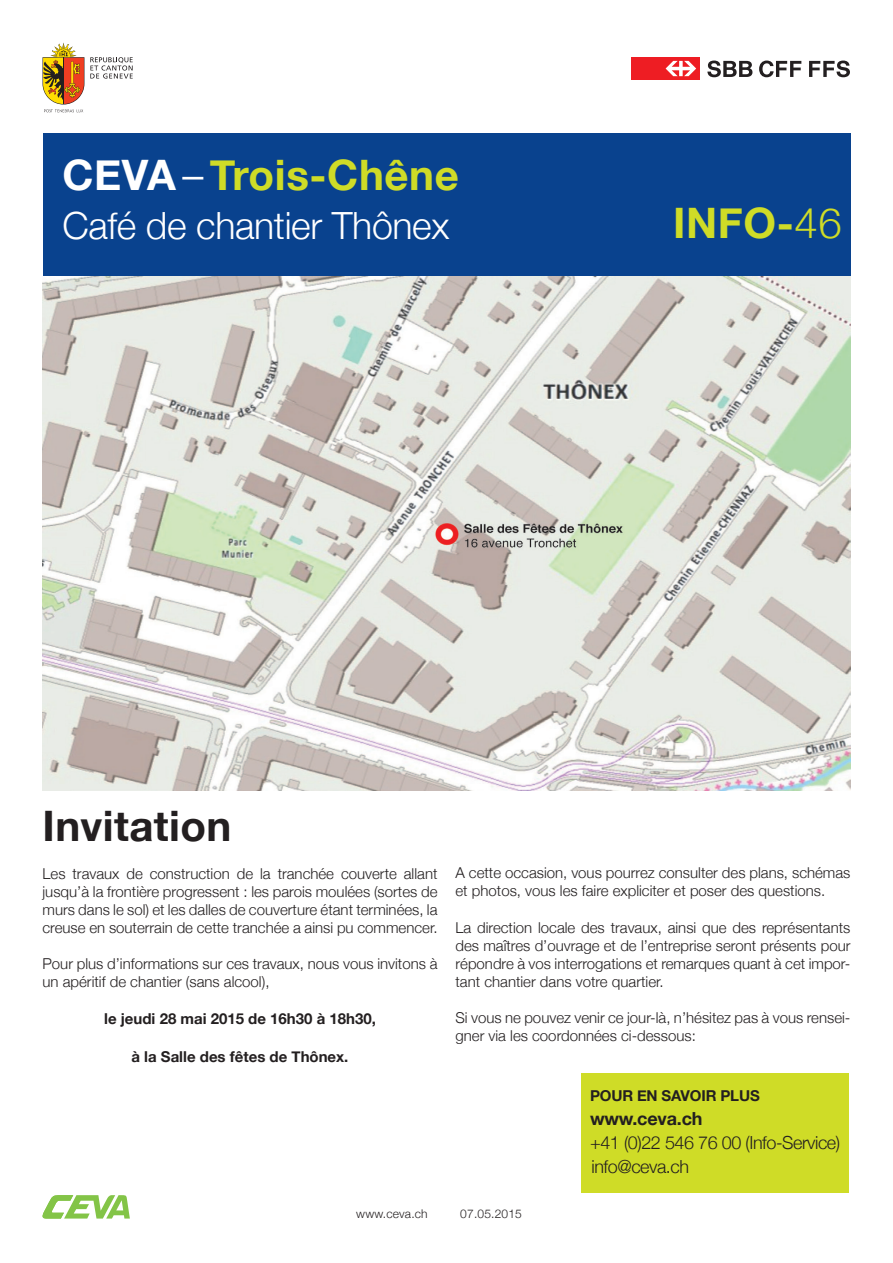
<style>
.page{position:relative;width:893px;height:1263px;background:#fff}
.page>*{position:absolute;margin:0;border:0;box-sizing:border-box;transform-origin:0 0}
._3_Titel{font:700 42px "Helvetica Neue";letter-spacing:.015em;color:#cfdc27}
.Grundschrift{font:700 42px "Helvetica Neue";letter-spacing:.01em;color:#231f20}
._3_Titel-2{font:300 37.5px "Helvetica Neue";letter-spacing:-.01em;color:#fff}
._02__texte_standard{font:300 18px "Helvetica Neue";letter-spacing:-.025em;color:#231f20}
._02__texte_standard-2{font:700 18px "Helvetica Neue";letter-spacing:-.01em;color:#231f20}
._02__texte_standard-3{font:300 15px/18px "Helvetica Neue";color:#231f20}
._02__texte_standard-4{font:700 15px "Helvetica Neue";color:#231f20}
._3_Titel-3{font:700 15px "Helvetica Neue";letter-spacing:-.01em;color:#231f20}
._4_Anzeigentext{font:300 12px "Helvetica Neue";letter-spacing:.015em;color:#231f20}
.s1{color:#fff}
.s2{font-weight:300;color:#fff}
.s3{font-weight:300}
</style>
<div class="page">
<svg style="left:707px;top:61px;width:45px;height:16px"></svg>
<svg style="left:759px;top:61px;width:42px;height:16px"></svg>
<svg style="left:809px;top:61px;width:41px;height:16px"></svg>
<div style="left:631px;top:57px;width:69px;height:23px;background:#ee1d23"></div>
<svg style="left:666px;top:61px;width:30px;height:15px"></svg>
<svg style="left:43px;top:43px;width:41px;height:69px"></svg>
<hr style="left:63px;top:58px;width:1px;height:46px;background:#231f20">
<svg style="left:90px;top:57px;width:43px;height:22px"></svg>
<svg style="left:43px;top:1195px;width:87px;height:23px"></svg>
<div style="left:43px;top:134px;width:807px;height:142px;background:#09428e"></div>
<img style="left:43px;top:276px;width:807px;height:514px">
<div style="left:581px;top:1074px;width:268px;height:119px;background:#cfdc27"></div>
<p class="_3_Titel" style="left:62px;top:149px;width:398px"><span class="s1">CEVA</span><span class="s2">–</span> Trois-Chêne</p>
<p class="_3_Titel-2" style="left:62px;top:195px;width:389px">Café de chantier Thônex</p>
<p class="_3_Titel" style="left:673px;top:197px;width:170px">INFO-<span class="s3">46</span></p>
<p class="Grundschrift" style="left:43px;top:800px;width:190px">Invitation</p>
<p class="_02__texte_standard-3" style="left:43px;top:863px;width:396px;text-align:justify">Les travaux de construction de la tranchée couverte allant jusqu’à la frontière progressent : les parois moulées (sortes de murs dans le sol) et les dalles de couverture étant terminées, la creuse en souterrain de cette tranchée a ainsi pu commencer.</p>
<p class="_02__texte_standard-3" style="left:43px;top:953px;width:396px">Pour plus d’informations sur ces travaux, nous vous invitons à un apéritif de chantier (sans alcool),</p>
<p class="_02__texte_standard-4" style="left:104px;top:1010px;width:273px">le jeudi 28 mai 2015 de 16h30 à 18h30,</p>
<p class="_02__texte_standard-4" style="left:132px;top:1047px;width:218px">à la Salle des fêtes de Thônex.</p>
<p class="_02__texte_standard-3" style="left:455px;top:862px;width:396px">A cette occasion, vous pourrez consulter des plans, schémas et photos, vous les faire expliciter et poser des questions.</p>
<p class="_02__texte_standard-3" style="left:455px;top:918px;width:396px;text-align:justify">La direction locale des travaux, ainsi que des représentants des maîtres d’ouvrage et de l’entreprise seront présents pour répondre à vos interrogations et remarques quant à cet impor&shy;tant chantier dans votre quartier.</p>
<p class="_02__texte_standard-3" style="left:455px;top:1008px;width:396px">Si vous ne pouvez venir ce jour-là, n’hésitez pas à vous rensei&shy;gner via les coordonnées ci-dessous:</p>
<p class="_3_Titel-3" style="left:590px;top:1087px;width:171px">POUR EN SAVOIR PLUS</p>
<p class="_02__texte_standard-2" style="left:590px;top:1108px;width:114px">www.ceva.ch</p>
<p class="_02__texte_standard" style="left:590px;top:1128px;width:252px">+41 (0)22 546 76 00 (Info-Service)</p>
<p class="_02__texte_standard" style="left:591px;top:1152px;width:99px">info@ceva.ch</p>
<p class="_4_Anzeigentext" style="left:356px;top:1204px;width:73px">www.ceva.ch</p>
<p class="_4_Anzeigentext" style="left:460px;top:1204px;width:63px">07.05.2015</p>
</div>
